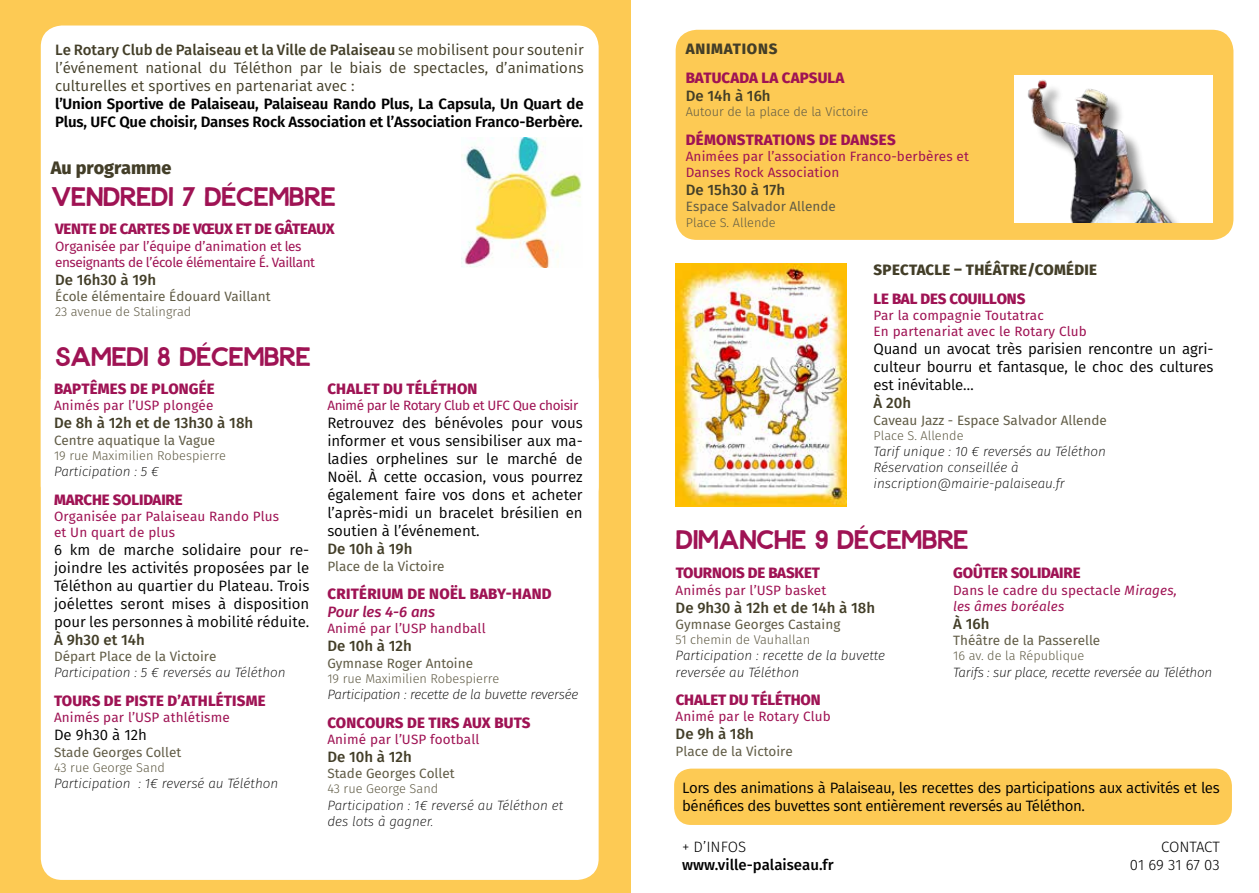
<style>
.page{position:relative;width:1259px;height:893px;background:#fff}
.page>*{position:absolute;margin:0;border:0;box-sizing:border-box;transform-origin:0 0}
.t1{font:27px "Bloomsbury Sans";letter-spacing:-.03em;color:#9f1354}
.t2{font:800 18px "Fira Sans";color:#433e28}
.t3{font:15px/18px "Fira Sans";letter-spacing:-.015em;color:#000;text-align:justify}
.t4{font:800 15px "Fira Sans";color:#9f1354}
.t5{font:15px/18px "Fira Sans";color:#433e28;text-align:justify}
.t6{font:600 15px/18px "Fira Sans";letter-spacing:-.01em;color:#000}
.t7{font:500 15px "Fira Sans";color:#433e28}
.t8{font:800 15px "Fira Sans";letter-spacing:.02em;color:#9f1354}
.t9{font:800 15px "Fira Sans";letter-spacing:.02em;color:#433e28}
.t10{font:300 15px/18px "Fira Sans";color:#000;text-align:right}
.t11{font:500 15px "Fira Sans";color:#000}
.t12{font:italic 500 15px "Fira Sans";color:#9f1354}
.t13{font:800 15px "Fira Sans";letter-spacing:.05em;color:#433e28}
.t14{font:13.5px/16.2px "Fira Sans";letter-spacing:.01em;color:#9f1354}
.t15{font:italic 200 13.5px/16.2px "Fira Sans";color:#000}
.t16{font:13.5px "Fira Sans";color:#615c46}
.t17{font:13.5px/16.2px "Fira Sans";letter-spacing:-.03em;color:#9f1354}
.t18{font:italic 200 13.5px "Fira Sans";letter-spacing:-.02em;color:#000}
.t19{font:italic 13.5px/16.2px "Fira Sans";letter-spacing:.01em;color:#9f1354}
.t20{font:300 12.75px "Fira Sans";color:#615c46}
.s1{font-weight:500}
.s2{font-style:normal}
</style>
<div class="page">
<div style="left:0;top:0;width:630px;height:893px;background:#fdca54"></div>
<div style="left:41px;top:360px;width:557px;height:520px;background:#fff;border-radius:21px"></div>
<div style="left:41px;top:26px;width:557px;height:481px;background:#fff;border-radius:21px"></div>
<div style="left:675px;top:30px;width:558px;height:210px;background:#fdca54;border-radius:21px"></div>
<div style="left:674px;top:769px;width:558px;height:56px;background:#fdca54;border-radius:17px"></div>
<img style="left:675px;top:264px;width:171px;height:243px">
<img style="left:1014px;top:75px;width:198px;height:147px">
<img style="left:461px;top:138px;width:121px;height:130px">
<p class="t5" style="left:55px;top:41px;width:530px"><span class="s1">Le Rotary Club de Palaiseau et la Ville de Palaiseau</span> se mobilisent pour soutenir l’événement national du Téléthon par le biais de spectacles, d’animations culturelles et sportives en partenariat avec :</p>
<p class="t6" style="left:55px;top:94px;width:530px">l’Union Sportive de Palaiseau, Palaiseau Rando Plus, La Capsula, Un Quart de<br>Plus, UFC Que choisir, Danses Rock Association et l’Association Franco-Berbère.</p>
<p class="t2" style="left:51px;top:152px;width:122px">Au programme</p>
<h1 class="t1" style="left:51px;top:181px;width:287px">VENDREDI 7 DÉCEMBRE</h1>
<p class="t4" style="left:55px;top:216px;width:281px">VENTE DE CARTES DE VŒUX ET DE GÂTEAUX</p>
<p class="t17" style="left:55px;top:237px;width:262px">Organisée par l’équipe d’animation et les enseignants de l’école élémentaire É. Vaillant</p>
<p class="t7" style="left:55px;top:267px;width:103px">De 16h30 à 19h</p>
<p class="t16" style="left:55px;top:286px;width:217px">École élémentaire Édouard Vaillant</p>
<p class="t20" style="left:55px;top:303px;width:138px">23 avenue de Stalingrad</p>
<h1 class="t1" style="left:55px;top:341px;width:257px">SAMEDI 8 DÉCEMBRE</h1>
<p class="t4" style="left:54px;top:376px;width:162px">BAPTÊMES DE PLONGÉE</p>
<p class="t14" style="left:54px;top:397px;width:161px">Animés par l’USP plongée</p>
<p class="t7" style="left:54px;top:411px;width:201px">De 8h à 12h et de 13h30 à 18h</p>
<p class="t16" style="left:54px;top:430px;width:163px">Centre aquatique la Vague</p>
<p class="t20" style="left:54px;top:446px;width:173px">19 rue Maximilien Robespierre</p>
<p class="t15" style="left:54px;top:463px;width:106px">Participation : 5 €</p>
<p class="t4" style="left:54px;top:486px;width:130px">MARCHE SOLIDAIRE</p>
<p class="t14" style="left:54px;top:508px;width:227px">Organisée par Palaiseau Rando Plus et Un quart de plus</p>
<p class="t3" style="left:54px;top:540px;width:257px">6 km de marche solidaire pour re&shy;joindre les activités proposées par le Téléthon au quartier du Plateau. Trois joélettes seront mises à disposition pour les personnes à mobilité réduite.</p>
<p class="t7" style="left:54px;top:628px;width:92px">À 9h30 et 14h</p>
<p class="t16" style="left:54px;top:646px;width:164px">Départ Place de la Victoire</p>
<p class="t15" style="left:54px;top:665px;width:233px">Participation : 5 € reversés au Téléthon</p>
<p class="t4" style="left:54px;top:688px;width:213px">TOURS DE PISTE D’ATHLÉTISME</p>
<p class="t14" style="left:54px;top:709px;width:177px">Animés par l’USP athlétisme</p>
<p class="t3" style="left:54px;top:726px;width:94px">De 9h30 à 12h</p>
<p class="t16" style="left:54px;top:742px;width:129px">Stade Georges Collet</p>
<p class="t20" style="left:54px;top:758px;width:112px">43 rue George Sand</p>
<p class="t15" style="left:54px;top:775px;width:226px">Participation : 1€ reversé au Téléthon</p>
<p class="t4" style="left:327px;top:376px;width:151px">CHALET DU TÉLÉTHON</p>
<p class="t17" style="left:327px;top:397px;width:252px">Animé par le Rotary Club et UFC Que choisir</p>
<p class="t3" style="left:327px;top:414px;width:257px">Retrouvez des bénévoles pour vous informer et vous sensibiliser aux ma&shy;ladies orphelines sur le marché de Noël. À cette occasion, vous pourrez également faire vos dons et acheter l’après-midi un bracelet brésilien en soutien à l’événement.</p>
<p class="t7" style="left:327px;top:537px;width:87px">De 10h à 19h</p>
<p class="t16" style="left:327px;top:556px;width:119px">Place de la Victoire</p>
<p class="t8" style="left:327px;top:581px;width:226px">CRITÉRIUM DE NOËL BABY-HAND</p>
<p class="t12" style="left:327px;top:600px;width:109px">Pour les 4-6 ans</p>
<p class="t14" style="left:327px;top:620px;width:160px">Animé par l’USP handball</p>
<p class="t7" style="left:327px;top:634px;width:86px">De 10h à 12h</p>
<p class="t16" style="left:327px;top:653px;width:147px">Gymnase Roger Antoine</p>
<p class="t20" style="left:327px;top:669px;width:173px">19 rue Maximilien Robespierre</p>
<p class="t18" style="left:327px;top:685px;width:252px">Participation : recette de la buvette reversée</p>
<p class="t4" style="left:327px;top:709px;width:205px">CONCOURS DE TIRS AUX BUTS</p>
<p class="t14" style="left:327px;top:731px;width:154px">Animé par l’USP football</p>
<p class="t7" style="left:327px;top:745px;width:86px">De 10h à 12h</p>
<p class="t16" style="left:327px;top:763px;width:129px">Stade Georges Collet</p>
<p class="t20" style="left:327px;top:780px;width:112px">43 rue George Sand</p>
<p class="t15" style="left:327px;top:797px;width:237px">Participation : 1€ reversé au Téléthon et des lots à gagner.</p>
<p class="t13" style="left:686px;top:36px;width:93px">ANIMATIONS</p>
<p class="t4" style="left:686px;top:64px;width:160px">BATUCADA LA CAPSULA</p>
<p class="t7" style="left:686px;top:83px;width:86px">De 14h à 16h</p>
<p class="t20" style="left:686px;top:103px;width:184px">Autour de la place de la Victoire</p>
<p class="t8" style="left:686px;top:126px;width:211px">DÉMONSTRATIONS DE DANSES</p>
<p class="t14" style="left:686px;top:148px;width:285px">Animées par l’association Franco-berbères et<br>Danses Rock Association</p>
<p class="t7" style="left:686px;top:178px;width:101px">De 15h30 à 17h</p>
<p class="t16" style="left:686px;top:196px;width:152px">Espace Salvador Allende</p>
<p class="t20" style="left:686px;top:213px;width:92px">Place S. Allende</p>
<p class="t9" style="left:873px;top:257px;width:225px">SPECTACLE – THÉÂTRE/COMÉDIE</p>
<p class="t4" style="left:873px;top:286px;width:153px">LE BAL DES COUILLONS</p>
<p class="t14" style="left:873px;top:307px;width:215px">Par la compagnie Toutatrac<br>En partenariat avec le Rotary Club</p>
<p class="t3" style="left:873px;top:340px;width:341px">Quand un avocat très parisien rencontre un agri&shy;culteur bourru et fantasque, le choc des cultures est inévitable…</p>
<p class="t7" style="left:873px;top:391px;width:39px">À 20h</p>
<p class="t16" style="left:873px;top:410px;width:235px">Caveau Jazz - Espace Salvador Allende</p>
<p class="t20" style="left:873px;top:426px;width:92px">Place S. Allende</p>
<p class="t15" style="left:873px;top:443px;width:234px">Tarif unique : 10 € reversés au Téléthon<br>Réservation conseillée à inscription@mairie-palaiseau.fr</p>
<h1 class="t1" style="left:675px;top:524px;width:295px">DIMANCHE 9 DÉCEMBRE</h1>
<p class="t4" style="left:675px;top:560px;width:146px">TOURNOIS DE BASKET</p>
<p class="t14" style="left:675px;top:581px;width:152px">Animés par l’USP basket</p>
<p class="t7" style="left:675px;top:595px;width:201px">De 9h30 à 12h et de 14h à 18h</p>
<p class="t16" style="left:675px;top:614px;width:166px">Gymnase Georges Castaing</p>
<p class="t20" style="left:675px;top:631px;width:136px">51 chemin de Vauhallan</p>
<p class="t15" style="left:675px;top:647px;width:211px">Participation : recette de la buvette reversée au Téléthon</p>
<p class="t4" style="left:675px;top:687px;width:146px">CHALET DU TÉLÉTHON</p>
<p class="t14" style="left:675px;top:708px;width:157px">Animé par le Rotary Club</p>
<p class="t7" style="left:675px;top:722px;width:80px">De 9h à 18h</p>
<p class="t16" style="left:675px;top:741px;width:119px">Place de la Victoire</p>
<p class="t4" style="left:953px;top:560px;width:129px">GOÛTER SOLIDAIRE</p>
<p class="t19" style="left:953px;top:581px;width:225px"><span class="s2">Dans le cadre du spectacle</span> Mirages, les âmes boréales</p>
<p class="t7" style="left:953px;top:611px;width:38px">À 16h</p>
<p class="t16" style="left:953px;top:630px;width:149px">Théâtre de la Passerelle</p>
<p class="t20" style="left:953px;top:647px;width:133px">16 av. de la République</p>
<p class="t18" style="left:953px;top:662px;width:261px">Tarifs : sur place, recette reversée au Téléthon</p>
<p class="t3" style="left:682px;top:779px;width:539px">Lors des animations à Palaiseau, les recettes des participations aux activités et les bénéfices des buvettes sont entièrement reversés au Téléthon.</p>
<p class="t10" style="left:682px;top:838px;width:66px">+ D’INFOS</p>
<p class="t11" style="left:682px;top:853px;width:153px">www.ville-palaiseau.fr</p>
<p class="t10" style="left:1130px;top:838px;width:91px">CONTACT<br>01 69 31 67 03</p>
</div>
